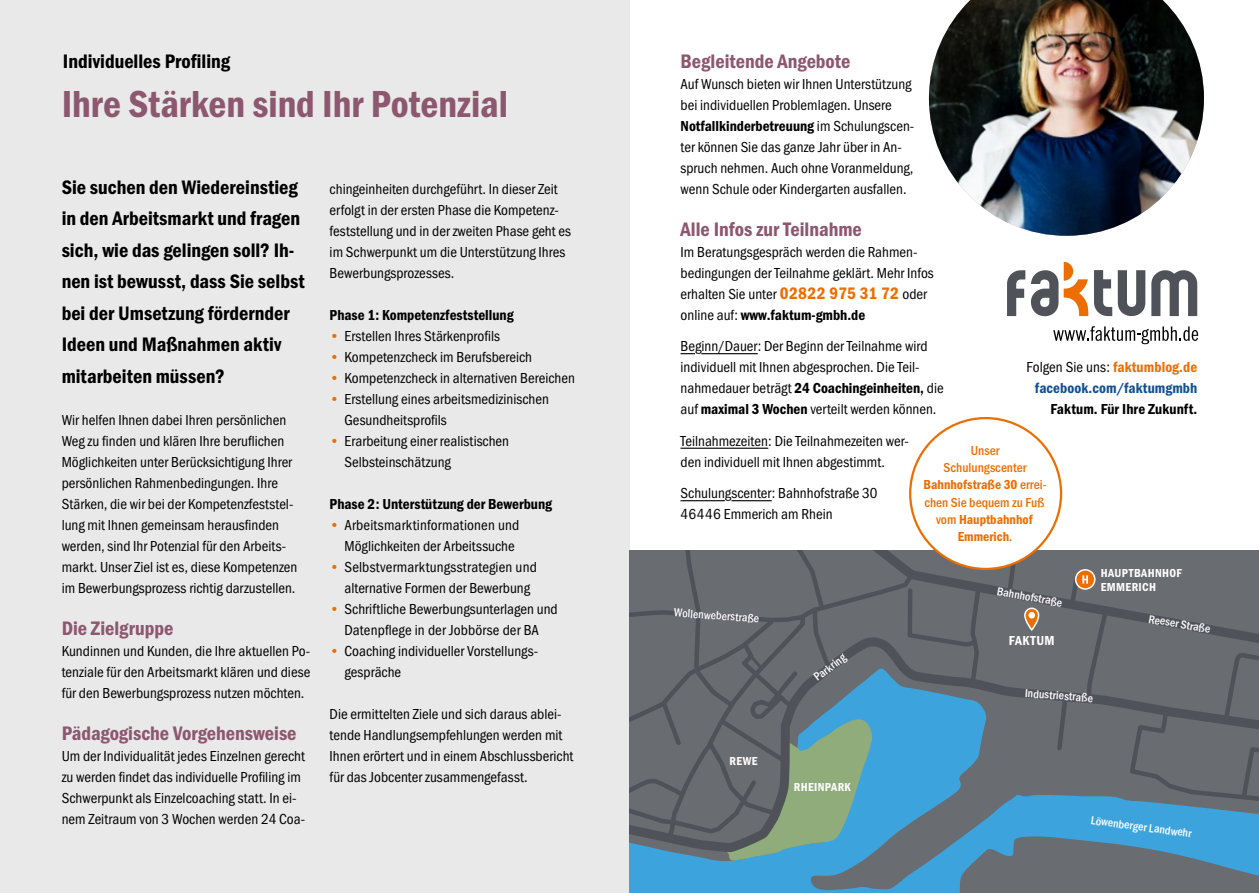
<style>
.page{position:relative;width:1259px;height:893px;background:#fff}
.page>*{position:absolute;margin:0;border:0;box-sizing:border-box;transform-origin:0 0}
.t1{font:39px "Franklin Gothic URW Con Dem";color:#8d5770}
.t2{font:20.25px/31.5px "Franklin Gothic URW Con Dem";color:#000}
.t3{font:20.25px "Franklin Gothic URW Con Dem";color:#8d5770}
.t4{font:15px/21px "Franklin Gothic URW Con Boo";color:#000}
.t5{font:15px "Franklin Gothic URW Con Dem";color:#000}
.t6{font:15px "Franklin Gothic URW Con Dem";letter-spacing:.005em;color:#125092}
.t7{font:13.5px/17.2px "Franklin Gothic URW Con Dem";color:#ed6e00;text-align:center}
.t8{font:500 13.5px/17.2px "Franklin Gothic URW Con";color:#ed6e00;text-align:center}
.t9{font:13.5px "Franklin Gothic URW Con Dem";letter-spacing:.03em;color:#fff}
.t10{font:500 12px "Franklin Gothic URW Con";color:#fff}
.t11{font:12px/13.5px "Franklin Gothic URW Con Dem";letter-spacing:.03em;color:#fff}
.s1{font-family:"Franklin Gothic URW Con Dem";color:#ed6e00}
.s2{font-family:"Franklin Gothic URW Con Boo"}
.s3{font-family:"Franklin Gothic URW Con Dem";font-size:17.25px;color:#ed6e00}
.s4{font-family:"Franklin Gothic URW Con Dem"}
.s5{font-family:"Franklin Gothic URW Con";font-weight:500}
</style>
<div class="page">
<div style="left:0;top:0;width:629px;height:893px;background:#e8e9e8"></div>
<svg style="left:680px;top:353px;width:15px;height:1px"></svg>
<hr style="left:701px;top:353px;width:57px;height:1px;background:#000">
<hr style="left:680px;top:448px;width:88px;height:1px;background:#000">
<hr style="left:680px;top:500px;width:45px;height:1px;background:#000">
<hr style="left:731px;top:500px;width:41px;height:1px;background:#000">
<svg style="left:1007px;top:270px;width:18px;height:46px"></svg>
<svg style="left:1151px;top:270px;width:46px;height:46px"></svg>
<svg style="left:1094px;top:270px;width:51px;height:46px"></svg>
<svg style="left:1031px;top:262px;width:57px;height:54px"></svg>
<svg style="left:1053px;top:326px;width:145px;height:18px"></svg>
<img style="left:929px;top:0;width:275px;height:236px">
<svg style="left:629px;top:551px;width:630px;height:342px;background:#5f7683"></svg>
<div style="left:910px;top:418px;width:151px;height:151px;background:#fff;border-radius:50%"></div>
<h2 class="t2" style="left:63px;top:44px;width:169px">Individuelles Profiling</h2>
<h1 class="t1" style="left:62px;top:77px;width:448px">Ihre Stärken sind Ihr Potenzial</h1>
<h2 class="t2" style="left:62px;top:170px;width:244px">Sie suchen den Wiedereinstieg in den Arbeitsmarkt und fragen sich, wie das gelingen soll? Ih&shy;nen ist bewusst, dass Sie selbst bei der Umsetzung fördernder<br>Ideen und Maßnahmen aktiv mitarbeiten müssen?</h2>
<p class="t4" style="left:62px;top:409px;width:237px">Wir helfen Ihnen dabei Ihren persönlichen Weg zu finden und klären Ihre beruflichen Möglichkeiten unter Berücksichtigung Ihrer persönlichen Rahmenbedingungen. Ihre Stärken, die wir bei der Kompetenzfeststel&shy;lung mit Ihnen gemeinsam herausfinden werden, sind Ihr Potenzial für den Arbeits&shy;markt. Unser Ziel ist es, diese Kompetenzen im Bewerbungsprozess richtig darzustellen.</p>
<h2 class="t3" style="left:62px;top:614px;width:113px">Die Zielgruppe</h2>
<p class="t4" style="left:62px;top:640px;width:250px;text-align:justify">Kundinnen und Kunden, die Ihre aktuellen Po&shy;tenziale für den Arbeitsmarkt klären und diese für den Bewerbungsprozess nutzen möchten.</p>
<h2 class="t3" style="left:62px;top:719px;width:236px">Pädagogische Vorgehensweise</h2>
<p class="t4" style="left:62px;top:745px;width:245px">Um der Individualität jedes Einzelnen gerecht zu werden findet das individuelle Profiling im Schwerpunkt als Einzelcoaching statt. In ei&shy;nem Zeitraum von 3 Wochen werden 24 Coa-</p>
<p class="t4" style="left:330px;top:178px;width:243px">chingeinheiten durchgeführt. In dieser Zeit erfolgt in der ersten Phase die Kompetenz&shy;feststellung und in der zweiten Phase geht es im Schwerpunkt um die Unterstützung Ihres Bewerbungsprozesses.</p>
<p class="t5" style="left:330px;top:305px;width:185px">Phase 1: Kompetenzfeststellung</p>
<p class="t4" style="left:330px;top:325px;width:172px"><span class="s1">•</span> Erstellen Ihres Stärkenprofils</p>
<p class="t4" style="left:330px;top:346px;width:204px"><span class="s1">•</span> Kompetenzcheck im Berufsbereich</p>
<p class="t4" style="left:330px;top:367px;width:247px"><span class="s1">•</span> Kompetenzcheck in alternativen Bereichen</p>
<p class="t4" style="left:344px;top:388px;width:206px;text-indent:-15px"><span class="s1">•</span> Erstellung eines arbeitsmedizinischen<br>Gesundheitsprofils</p>
<p class="t4" style="left:344px;top:430px;width:166px;text-indent:-15px"><span class="s1">•</span> Erarbeitung einer realistischen<br>Selbsteinschätzung</p>
<p class="t5" style="left:330px;top:494px;width:224px">Phase 2: Unterstützung der Bewerbung</p>
<p class="t4" style="left:344px;top:514px;width:176px;text-indent:-15px"><span class="s1">•</span> Arbeitsmarktinformationen und<br>Möglichkeiten der Arbeitssuche</p>
<p class="t4" style="left:330px;top:556px;width:209px;text-align:center"><span class="s1">•</span> Selbstvermarktungsstrategien und alternative Formen der Bewerbung</p>
<p class="t4" style="left:330px;top:598px;width:230px;text-align:center"><span class="s1">•</span> Schriftliche Bewerbungsunterlagen und<br>Datenpflege in der Jobbörse der BA</p>
<p class="t4" style="left:344px;top:640px;width:195px;text-indent:-15px"><span class="s1">•</span> Coaching individueller Vorstellungs&shy;gespräche</p>
<p class="t4" style="left:330px;top:703px;width:245px">Die ermittelten Ziele und sich daraus ablei&shy;tende Handlungsempfehlungen werden mit Ihnen erörtert und in einem Abschlussbericht für das Jobcenter zusammengefasst.</p>
<h2 class="t3" style="left:680px;top:47px;width:171px">Begleitende Angebote</h2>
<p class="t4" style="left:680px;top:73px;width:233px">Auf Wunsch bieten wir Ihnen Unterstützung bei individuellen Problemlagen. Unsere</p>
<p class="t5" style="left:680px;top:116px;width:235px">Notfallkinderbetreuung <span class="s2">im Schulungscen-</span></p>
<p class="t4" style="left:680px;top:136px;width:234px">ter können Sie das ganze Jahr über in An&shy;spruch nehmen. Auch ohne Voranmeldung, wenn Schule oder Kindergarten ausfallen.</p>
<h2 class="t3" style="left:680px;top:215px;width:183px">Alle Infos zur Teilnahme</h2>
<p class="t4" style="left:680px;top:241px;width:255px">Im Beratungsgespräch werden die Rahmen&shy;bedingungen der Teilnahme geklärt. Mehr Infos erhalten Sie unter <span class="s3">02822 975 31 72</span> oder</p>
<p class="t5" style="left:680px;top:305px;width:186px"><span class="s2">online auf:</span> www.faktum-gmbh.de</p>
<p class="t4" style="left:680px;top:336px;width:265px">Beginn/Dauer: Der Beginn der Teilnahme wird individuell mit Ihnen abgesprochen. Die Teil&shy;nahmedauer beträgt <span class="s4">24 Coachingeinheiten,</span> die auf <span class="s4">maximal 3 Wochen</span> verteilt werden können.</p>
<p class="t4" style="left:680px;top:430px;width:230px">Teilnahmezeiten: Die Teilnahmezeiten wer&shy;den individuell mit Ihnen abgestimmt.</p>
<p class="t4" style="left:680px;top:483px;width:198px">Schulungscenter: Bahnhofstraße 30<br>46446 Emmerich am Rhein</p>
<p class="t4" style="left:1026px;top:357px;width:172px">Folgen Sie uns: <span class="s1">faktumblog.de</span></p>
<p class="t6" style="left:1035px;top:378px;width:164px">facebook.com/faktumgmbh</p>
<p class="t5" style="left:1050px;top:399px;width:148px">Faktum. Für Ihre Zukunft.</p>
<p class="t8" style="left:943px;top:441px;width:84px">Unser<br>Schulungscenter</p>
<p class="t7" style="left:923px;top:476px;width:125px">Bahnhofstraße 30 <span class="s5">errei-</span></p>
<p class="t8" style="left:924px;top:493px;width:121px">chen Sie bequem zu Fuß</p>
<p class="t7" style="left:936px;top:510px;width:98px"><span class="s5">vom</span> Hauptbahnhof<br>Emmerich<span class="s5">.</span></p>
<p class="t10" style="left:674px;top:605px;width:87px;rotate:4deg">Wollenweberstraße</p>
<p class="t11" style="left:729px;top:754px;width:30px">REWE</p>
<p class="t10" style="left:810px;top:672px;width:38px;rotate:-37deg">Parkring</p>
<p class="t11" style="left:794px;top:780px;width:59px">RHEINPARK</p>
<p class="t10" style="left:998px;top:583px;width:68px;rotate:11deg">Bahnhofstraße</p>
<p class="t9" style="left:1009px;top:632px;width:47px">FAKTUM</p>
<p class="t11" style="left:1100px;top:566px;width:83px">HAUPTBAHNHOF<br>EMMERICH</p>
<p class="t10" style="left:1150px;top:611px;width:64px;rotate:10deg">Reeser Straße</p>
<p class="t10" style="left:1025px;top:685px;width:70px;rotate:4deg">Industriestraße</p>
<p class="t10" style="left:1092px;top:813px;width:103px;rotate:7deg">Löwenberger Landwehr</p>
</div>
